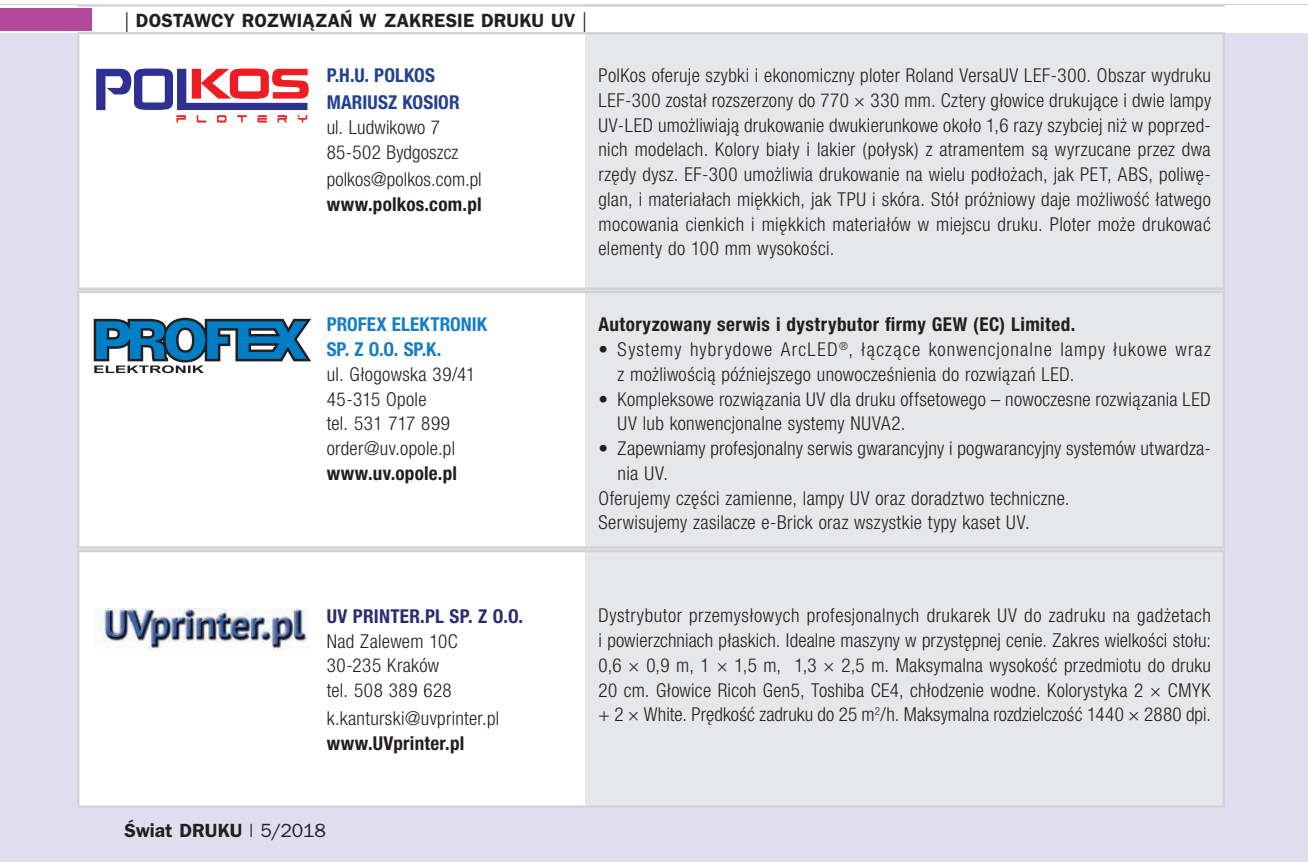
<style>
.page{position:relative;width:1308px;height:862px;background:#fff}
.page>*{position:absolute;margin:0;border:0;box-sizing:border-box;transform-origin:0 0}
.t1{font:300 condensed 19.12px/24.8px "Helvetica Neue LT Pro";letter-spacing:.015em;color:#231f20}
.t2{font:300 condensed 19.12px/24.8px "Helvetica Neue LT Pro";letter-spacing:.055em;color:#231f20}
.t3{font:700 condensed 19.12px "Helvetica Neue LT Pro";letter-spacing:.02em;color:#231f20}
.t4{font:700 19.12px "Frankfurt Gothic";letter-spacing:.005em;color:#231f20}
.t5{font:700 condensed 19.12px/24.8px "Helvetica Neue LT Pro";letter-spacing:.005em;color:#177dc2}
.t6{font:700 condensed 19.12px/27px "Helvetica Neue LT Pro";letter-spacing:.005em;color:#234091}
.t7{font:700 condensed 19.12px "Helvetica Neue LT Pro";letter-spacing:.015em;color:#2d2a70}
.s1{font-weight:400;font-size:28.8px}
.s2{font-weight:400}
</style>
<div class="page">
<hr style="left:0;top:4px;width:1307px;height:1px;background:#cbd9cd">
<div style="left:0;top:8px;width:91px;height:22px;background:#b3489b"></div>
<div style="left:0;top:34px;width:1307px;height:827px;background:#e0deee"></div>
<hr style="left:77px;top:4px;width:250px;height:3px;background:#d1d2d4">
<hr style="left:327px;top:4px;width:259px;height:3px;background:#d1d2d4">
<hr style="left:586px;top:4px;width:638px;height:3px;background:#d1d2d4">
<div style="left:79px;top:293px;width:506px;height:253px;background:#fff"></div>
<div style="left:586px;top:292px;width:637px;height:255px;background:#e6e7e9"></div>
<hr style="left:77px;top:291px;width:250px;height:2px;background:#d1d2d4">
<hr style="left:77px;top:293px;width:2px;height:253px;background:#d1d2d4">
<hr style="left:327px;top:291px;width:259px;height:2px;background:#d1d2d4">
<hr style="left:586px;top:291px;width:638px;height:2px;background:#d1d2d4">
<hr style="left:1222px;top:293px;width:2px;height:253px;background:#d1d2d4">
<hr style="left:77px;top:546px;width:250px;height:2px;background:#d1d2d4">
<hr style="left:327px;top:546px;width:259px;height:2px;background:#d1d2d4">
<hr style="left:586px;top:546px;width:638px;height:2px;background:#d1d2d4">
<svg style="left:94px;top:317px;width:217px;height:56px;background:#6294b1"></svg>
<div style="left:79px;top:34px;width:507px;height:253px;background:#fff"></div>
<div style="left:586px;top:33px;width:637px;height:255px;background:#e6e7e9"></div>
<hr style="left:77px;top:32px;width:250px;height:2px;background:#d1d2d4">
<hr style="left:77px;top:34px;width:2px;height:253px;background:#d1d2d4">
<hr style="left:327px;top:32px;width:259px;height:2px;background:#d1d2d4">
<hr style="left:586px;top:32px;width:638px;height:2px;background:#d1d2d4">
<hr style="left:1222px;top:34px;width:2px;height:253px;background:#d1d2d4">
<hr style="left:77px;top:287px;width:250px;height:2px;background:#d1d2d4">
<hr style="left:327px;top:287px;width:259px;height:2px;background:#d1d2d4">
<hr style="left:586px;top:287px;width:638px;height:2px;background:#d1d2d4">
<svg style="left:96px;top:68px;width:213px;height:54px;background:#c599b4"></svg>
<div style="left:79px;top:552px;width:507px;height:252px;background:#fff"></div>
<div style="left:586px;top:551px;width:637px;height:255px;background:#e6e7e9"></div>
<hr style="left:77px;top:549px;width:250px;height:3px;background:#d1d2d4">
<hr style="left:77px;top:552px;width:2px;height:252px;background:#d1d2d4">
<hr style="left:327px;top:549px;width:259px;height:3px;background:#d1d2d4">
<hr style="left:586px;top:549px;width:638px;height:3px;background:#d1d2d4">
<hr style="left:1222px;top:552px;width:2px;height:252px;background:#d1d2d4">
<hr style="left:77px;top:804px;width:250px;height:3px;background:#d1d2d4">
<hr style="left:327px;top:804px;width:259px;height:3px;background:#d1d2d4">
<hr style="left:586px;top:804px;width:638px;height:3px;background:#d1d2d4">
<img style="left:95px;top:608px;width:215px;height:42px">
<p class="t4" style="left:124px;top:10px;width:464px"><span class="s1">|</span> DOSTAWCY ROZWIĄZAŃ W ZAKRESIE DRUKU UV <span class="s1">|</span></p>
<p class="t6" style="left:327px;top:61px;width:134px">P.H.U. POLKOS<br>MARIUSZ KOSIOR</p>
<p class="t1" style="left:327px;top:114px;width:133px">ul. Ludwikowo 7<br>85-502 Bydgoszcz</p>
<p class="t1" style="left:327px;top:167px;width:157px">polkos@polkos.com.pl</p>
<p class="t3" style="left:327px;top:192px;width:156px">www.polkos.com.pl</p>
<p class="t1" style="left:598px;top:63px;width:614px;text-align:justify">PolKos oferuje szybki i ekonomiczny ploter Roland VersaUV LEF-300. Obszar wydruku LEF-300 został rozszerzony do 770 × 330 mm. Cztery głowice drukujące i dwie lampy UV-LED umożliwiają drukowanie dwukierunkowe około 1,6 razy szybciej niż w poprzed&shy;nich modelach. Kolory biały i lakier (połysk) z atramentem są wyrzucane przez dwa rzędy dysz. EF-300 umożliwia drukowanie na wielu podłożach, jak PET, ABS, poliwę&shy;glan, i materiałach miękkich, jak TPU i skóra. Stół próżniowy daje możliwość łatwego mocowania cienkich i miękkich materiałów w miejscu druku. Ploter może drukować elementy do 100 mm wysokości.</p>
<p class="t5" style="left:327px;top:311px;width:162px">PROFEX ELEKTRONIK<br>SP. Z O.O. SP.K.</p>
<p class="t1" style="left:327px;top:361px;width:150px">ul. Głogowska 39/41<br>45-315 Opole<br>tel. 531 717 899 order@uv.opole.pl</p>
<p class="t3" style="left:327px;top:461px;width:132px">www.uv.opole.pl</p>
<p class="t3" style="left:598px;top:312px;width:478px">Autoryzowany serwis i dystrybutor firmy GEW (EC) Limited.</p>
<p class="t2" style="left:617px;top:336px;width:595px;text-indent:-19px">• Systemy hybrydowe ArcLED<sup>®</sup>, łączące konwencjonalne lampy łukowe wraz z możliwością późniejszego unowocześnienia do rozwiązań LED.</p>
<p class="t1" style="left:617px;top:386px;width:594px;text-indent:-19px">• Kompleksowe rozwiązania UV dla druku offsetowego – nowoczesne rozwiązania LED<br>UV lub konwencjonalne systemy NUVA2.</p>
<p class="t1" style="left:598px;top:435px;width:614px">• Zapewniamy profesjonalny serwis gwarancyjny i pogwarancyjny systemów utwardza-</p>
<p class="t1" style="left:617px;top:460px;width:52px">nia UV.</p>
<p class="t1" style="left:598px;top:485px;width:472px">Oferujemy części zamienne, lampy UV oraz doradztwo techniczne.</p>
<p class="t1" style="left:598px;top:510px;width:432px">Serwisujemy zasilacze e-Brick oraz wszystkie typy kaset UV.</p>
<p class="t7" style="left:327px;top:604px;width:198px">UV PRINTER.PL SP. Z O.O.</p>
<p class="t1" style="left:327px;top:628px;width:133px">Nad Zalewem 10C<br>30-235 Kraków tel. 508 389 628</p>
<p class="t1" style="left:327px;top:705px;width:174px">k.kanturski@uvprinter.pl</p>
<p class="t3" style="left:327px;top:731px;width:139px">www.UVprinter.pl</p>
<p class="t4" style="left:124px;top:819px;width:203px">Świat DRUKU <span class="s2">| 5/2018</span></p>
<p class="t1" style="left:598px;top:602px;width:614px;text-align:justify">Dystrybutor przemysłowych profesjonalnych drukarek UV do zadruku na gadżetach i powierzchniach płaskich. Idealne maszyny w przystępnej cenie. Zakres wielkości stołu:<br>0,6 × 0,9 m, 1 × 1,5 m, 1,3 × 2,5 m. Maksymalna wysokość przedmiotu do druku 20 cm. Głowice Ricoh Gen5, Toshiba CE4, chłodzenie wodne. Kolorystyka 2 × CMYK + 2 × White. Prędkość zadruku do 25 m<sup>2</sup>/h. Maksymalna rozdzielczość 1440 × 2880 dpi.</p>
</div>
